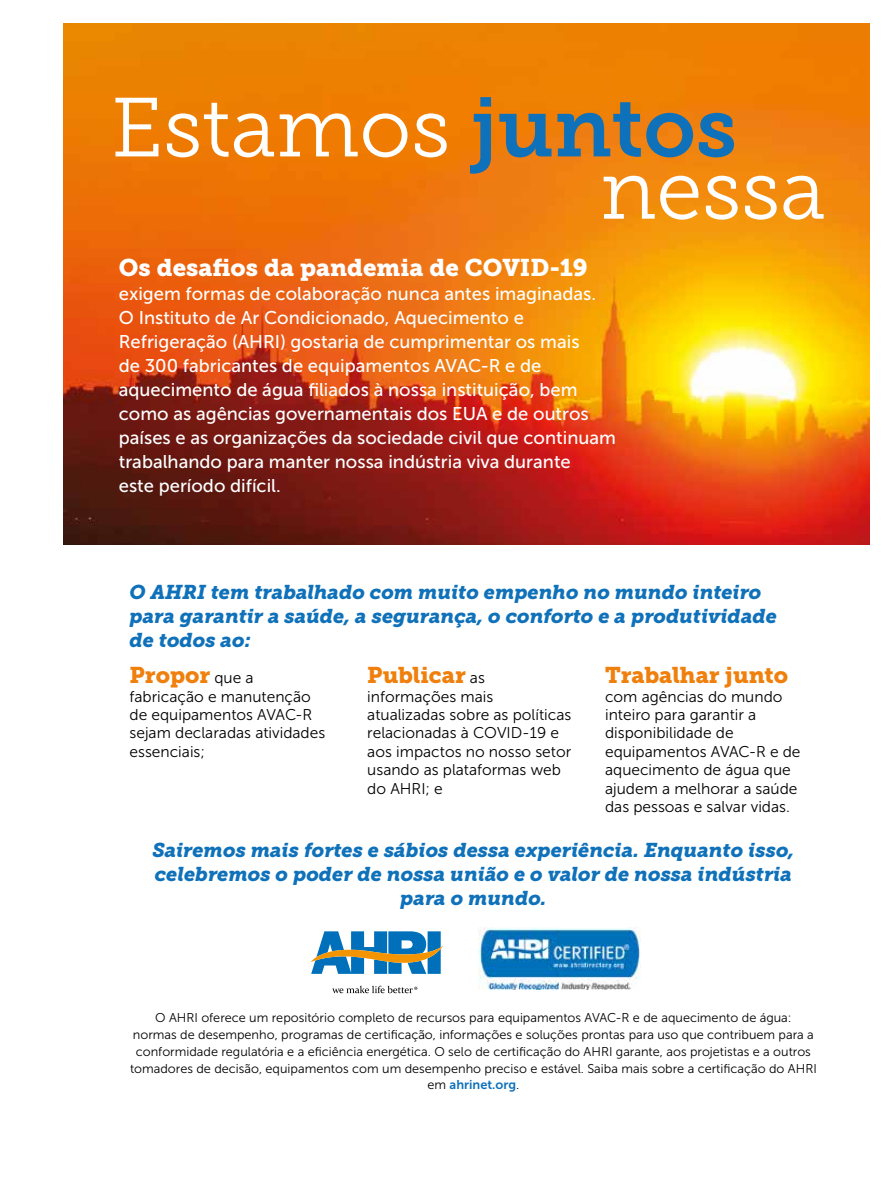
<style>
.page{position:relative;width:893px;height:1191px;background:#fff}
.page>*{position:absolute;margin:0;border:0;box-sizing:border-box;transform-origin:0 0}
.t1{font:83.4px/62.2px "Museo Slab 300";color:#fff}
.t2{font:24px "Museo Slab 900";color:#fff}
.t3{font:22.65px "Museo Slab 900";color:#f0800d}
.t4{font:italic 19.8px/24px "Museo Slab 900";color:#0f71b9}
.t5{font:18.45px/24px "Museo Sans 500";color:#fff}
.t6{font:15.6px/18.5px "Museo Sans 300";color:#000}
.t7{font:12.75px/17px "Museo Sans 300";color:#000;text-align:center}
.t8{font:12.75px "Museo Sans 700";color:#0f71b9}
.s1{font-family:"Museo Slab 700";color:#0f71b9}
.s2{font-family:"Museo Sans 300";font-size:15.6px;color:#000}
.s3{font-family:"Museo Sans 300";color:#000}
</style>
<div class="page">
<svg style="left:311px;top:931px;width:133px;height:43px"></svg>
<svg style="left:332px;top:985px;width:85px;height:8px"></svg>
<img style="left:478px;top:928px;width:162px;height:61px">
<img style="left:64px;top:23px;width:806px;height:522px">
<h1 class="t1" style="left:600px;top:97px;width:227px;text-indent:-489px">Estamos <span class="s1">juntos </span>nessa</h1>
<h2 class="t2" style="left:119px;top:253px;width:470px">Os desafios da pandemia de COVID-19</h2>
<p class="t5" style="left:119px;top:281px;width:499px">exigem formas de colaboração nunca antes imaginadas.<br>O Instituto de Ar Condicionado, Aquecimento e Refrigeração (AHRI) gostaria de cumprimentar os mais<br>de 300 fabricantes de equipamentos AVAC-R e de aquecimento de água filiados à nossa instituição, bem como as agências governamentais dos EUA e de outros países e as organizações da sociedade civil que continuam trabalhando para manter nossa indústria viva durante<br>este período difícil.</p>
<h3 class="t4" style="left:130px;top:580px;width:649px">O AHRI tem trabalhado com muito empenho no mundo inteiro para garantir a saúde, a segurança, o conforto e a produtividade de todos ao:</h3>
<h3 class="t3" style="left:130px;top:662px;width:126px">Propor <span class="s2">que a</span></h3>
<p class="t6" style="left:130px;top:687px;width:197px">fabricação e manutenção de equipamentos AVAC-R sejam declaradas atividades essenciais;</p>
<h3 class="t3" style="left:367px;top:662px;width:119px">Publicar <span class="s2">as</span></h3>
<p class="t6" style="left:367px;top:687px;width:206px">informações mais atualizadas sobre as políticas relacionadas à COVID-19 e aos impactos no nosso setor usando as plataformas web do AHRI; e</p>
<h3 class="t3" style="left:605px;top:662px;width:185px">Trabalhar junto</h3>
<p class="t6" style="left:605px;top:687px;width:197px">com agências do mundo inteiro para garantir a disponibilidade de equipamentos AVAC-R e de aquecimento de água que ajudem a melhorar a saúde das pessoas e salvar vidas.</p>
<h3 class="t4" style="left:152px;top:838px;width:644px;text-align:center">Sairemos mais fortes e sábios dessa experiência. Enquanto isso, celebremos o poder de nossa união e o valor de nossa indústria para o mundo.</h3>
<p class="t7" style="left:130px;top:1008px;width:688px">O AHRI oferece um repositório completo de recursos para equipamentos AVAC-R e de aquecimento de água:<br>normas de desempenho, programas de certificação, informações e soluções prontas para uso que contribuem para a conformidade regulatória e a eficiência energética. O selo de certificação do AHRI garante, aos projetistas e a outros tomadores de decisão, equipamentos com um desempenho preciso e estável. Saiba mais sobre a certificação do AHRI</p>
<p class="t8" style="left:427px;top:1078px;width:93px"><span class="s3">em</span> ahrinet.org<span class="s3">.</span></p>
</div>
